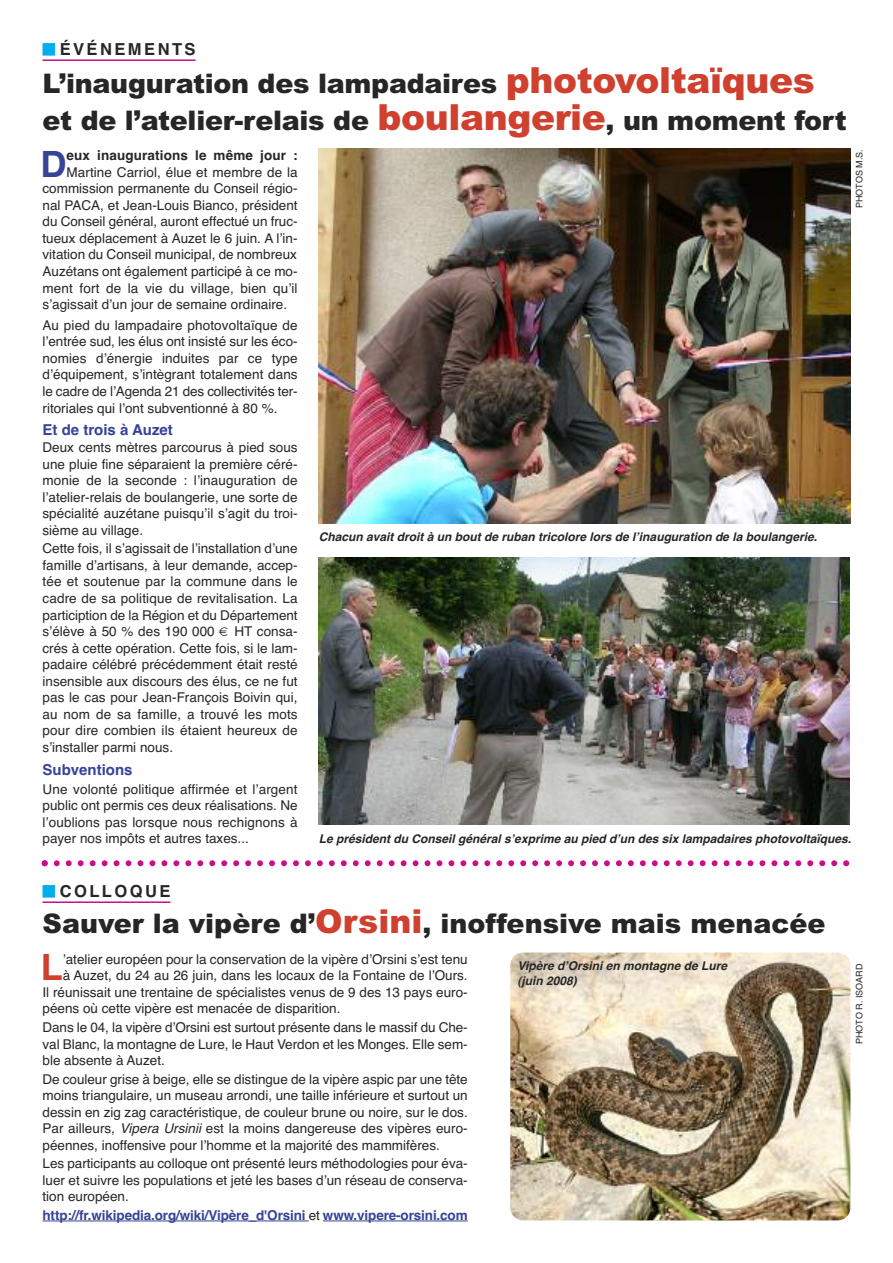
<style>
.page{position:relative;width:893px;height:1263px;background:#fff}
.page>*{position:absolute;margin:0;border:0;box-sizing:border-box;transform-origin:0 0}
.t1{font:700 36.15px "Helvetica";color:#364397}
.t2{font:700 36.15px "Helvetica";color:#cf402f}
.t3{font:900 27px/37.5px "Arial";letter-spacing:-.01em;color:#272627}
.t4{font:700 16.5px "Helvetica";letter-spacing:.15em;color:#272627}
.t5{font:700 15px "Helvetica";color:#364397}
.t6{font:13.5px/16.5px "Helvetica";color:#272627;text-align:justify}
.t7{font:700 13.5px "Helvetica";letter-spacing:-.01em;color:#364397}
.t8{font:700 13.5px "Helvetica";letter-spacing:.01em;color:#272627}
.t9{font:italic 700 12px/14.4px "Helvetica";color:#272627}
.t10{font:9px "Helvetica";color:#272627}
.s1{color:#00aded}
.s2{font-size:36px;color:#cf402f}
.s3{font-size:33px;color:#cf402f}
.s4{font-style:italic}
.s5{font-weight:400;color:#272627}
</style>
<div class="page">
<hr style="left:43px;top:59px;width:153px;height:2px;background:#ca0d89">
<hr style="left:43px;top:901px;width:127px;height:2px;background:#ca0d89">
<svg style="left:42px;top:860px;width:807px;height:6px"></svg>
<img style="left:319px;top:149px;width:531px;height:374px">
<img style="left:319px;top:557px;width:530px;height:268px">
<hr style="left:43px;top:1220px;width:266px;height:1px;background:#364397">
<hr style="left:323px;top:1220px;width:145px;height:1px;background:#364397">
<img style="left:510px;top:952px;width:340px;height:268px;border-radius:13px">
<p class="t4" style="left:43px;top:40px;width:155px"><span class="s1">■</span> ÉVÉNEMENTS</p>
<h2 class="t3" style="left:43px;top:65px;width:806px">L’inauguration des lampadaires <span class="s2">photovoltaïques </span>et de l’atelier-relais de <span class="s2">boulangerie</span>, un moment fort</h2>
<h1 class="t1" style="left:40px;top:143px;width:28px">D</h1>
<p class="t8" style="left:67px;top:148px;width:233px">eux inaugurations le même jour :</p>
<p class="t6" style="left:43px;top:164px;width:257px;text-indent:24px">Martine Carriol, élue et membre de la commission permanente du Conseil régio&shy;nal PACA, et Jean-Louis Bianco, président du Conseil général, auront effectué un fruc&shy;tueux déplacement à Auzet le 6 juin. A lʼin&shy;vitation du Conseil municipal, de nombreux Auzétans ont également participé à ce mo&shy;ment fort de la vie du village, bien quʼil sʼagissait dʼun jour de semaine ordinaire.</p>
<p class="t6" style="left:43px;top:317px;width:257px">Au pied du lampadaire photovoltaïque de lʼentrée sud, les élus ont insisté sur les éco&shy;nomies dʼénergie induites par ce type dʼéquipement, sʼintègrant totalement dans le cadre de lʼAgenda 21 des collectivités ter&shy;ritoriales qui lʼont subventionné à 80 %.</p>
<p class="t5" style="left:43px;top:421px;width:132px">Et de trois à Auzet</p>
<p class="t6" style="left:43px;top:439px;width:257px">Deux cents mètres parcourus à pied sous une pluie fine séparaient la première céré&shy;monie de la seconde : lʼinauguration de lʼatelier-relais de boulangerie, une sorte de spécialité auzétane puisquʼil sʼagit du troi&shy;sième au village.</p>
<p class="t6" style="left:43px;top:540px;width:257px">Cette fois, il sʼagissait de lʼinstallation dʼune famille dʼartisans, à leur demande, accep&shy;tée et soutenue par la commune dans le cadre de sa politique de revitalisation. La particiption de la Région et du Département sʼélève à 50 % des 190 000 € HT consa&shy;crés à cette opération. Cette fois, si le lam&shy;padaire célébré précédemment était resté insensible aux discours des élus, ce ne fut pas le cas pour Jean-François Boivin qui, au nom de sa famille, a trouvé les mots pour dire combien ils étaient heureux de sʼinstaller parmi nous.</p>
<p class="t5" style="left:43px;top:761px;width:92px">Subventions</p>
<p class="t6" style="left:43px;top:781px;width:257px">Une volonté politique affirmée et lʼargent public ont permis ces deux réalisations. Ne lʼoublions pas lorsque nous rechignons à payer nos impôts et autres taxes...</p>
<p class="t10" style="left:854px;top:208px;width:60px;rotate:-90deg">PHOTOS M.S.</p>
<p class="t9" style="left:319px;top:529px;width:504px">Chacun avait droit à un bout de ruban tricolore lors de lʼinauguration de la boulangerie.</p>
<p class="t9" style="left:319px;top:832px;width:538px">Le président du Conseil général sʼexprime au pied dʼun des six lampadaires photovoltaïques.</p>
<p class="t4" style="left:43px;top:882px;width:129px"><span class="s1">■</span> COLLOQUE</p>
<h2 class="t3" style="left:43px;top:905px;width:784px">Sauver la vipère d’<span class="s3">Orsini</span>, inoffensive mais menacée</h2>
<h1 class="t2" style="left:41px;top:947px;width:24px">L</h1>
<p class="t6" style="left:63px;top:951px;width:406px">ʼatelier européen pour la conservation de la vipère dʼOrsini sʼest tenu</p>
<p class="t6" style="left:63px;top:967px;width:406px">à Auzet, du 24 au 26 juin, dans les locaux de la Fontaine de lʼOurs.</p>
<p class="t6" style="left:43px;top:984px;width:427px">Il réunissait une trentaine de spécialistes venus de 9 des 13 pays euro-</p>
<p class="t6" style="left:43px;top:1000px;width:299px">péens où cette vipère est menacée de disparition.</p>
<p class="t6" style="left:43px;top:1019px;width:427px">Dans le 04, la vipère dʼOrsini est surtout présente dans le massif du Che&shy;val Blanc, la montagne de Lure, le Haut Verdon et les Monges. Elle sem&shy;ble absente à Auzet.</p>
<p class="t6" style="left:43px;top:1071px;width:427px">De couleur grise à beige, elle se distingue de la vipère aspic par une tête moins triangulaire, un museau arrondi, une taille inférieure et surtout un dessin en zig zag caractéristique, de couleur brune ou noire, sur le dos.<br>Par ailleurs, <span class="s4">ViperaUrsinii</span>est la moins dangereuse des vipères euro&shy;péennes, inoffensive pour lʼhomme et la majorité des mammifères.</p>
<p class="t6" style="left:43px;top:1155px;width:427px">Les participants au colloque ont présenté leurs méthodologies pour éva&shy;luer et suivre les populations et jeté les bases dʼun réseau de conserva&shy;tion européen.</p>
<p class="t7" style="left:43px;top:1207px;width:427px">http://fr.wikipedia.org/wiki/Vipère_d'Orsini <span class="s5">et</span> www.vipere-orsini.com</p>
<p class="t9" style="left:517px;top:959px;width:216px">Vipère dʼOrsini en montagne de Lure (juin 2008)</p>
<p class="t10" style="left:854px;top:1044px;width:82px;rotate:-90deg">PHOTO R. ISOARD</p>
</div>
